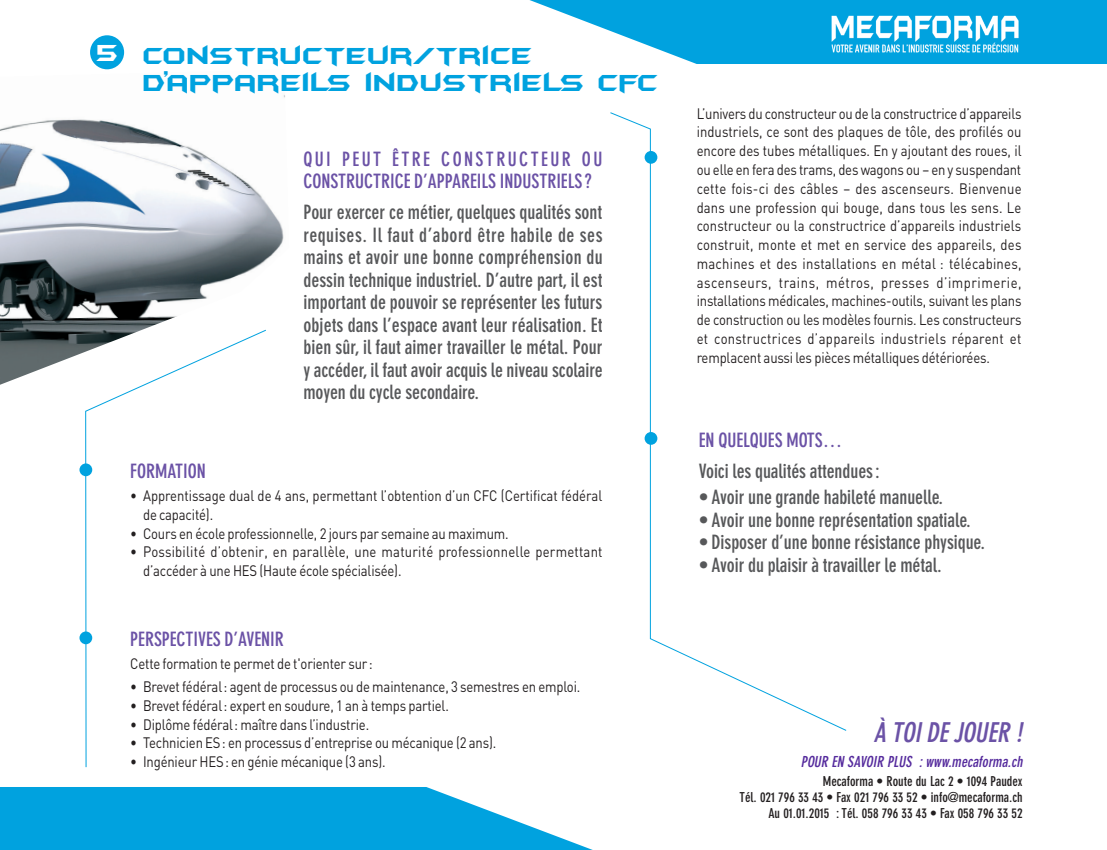
<style>
.page{position:relative;width:1107px;height:850px;background:#fff}
.page>*{position:absolute;margin:0;border:0;box-sizing:border-box;transform-origin:0 0}
.titre_violet{font:27px "Batman Forever Alternate";letter-spacing:.025em;color:#00a2df}
.intertitres{font:italic 27px "DIN Neu Gro Bol Con";color:#6b52a6}
.titre_violet-2{font:27px "Batman Forever Alternate";color:#fff}
.intro-DINneu-gris{font:700 condensed 19.5px/22.5px "DIN Neuzeit Grotesk";color:#57585a;text-align:justify}
.intertitres-2{font:700 condensed 19.5px/22.5px "DIN Neuzeit Grotesk";color:#6b52a6}
.descriptif_métier{font:15px/18.8px "DIN";letter-spacing:-.01em;color:#231f20;text-align:justify;scale:.87 1}
.descriptif_métier-2{font:15px/18.8px "DIN";letter-spacing:.02em;color:#231f20;scale:.87 1}
.question{font:italic 700 condensed 15px "DIN Neuzeit Grotesk";color:#552b9d}
.question-2{font:700 condensed 13.5px "DIN Neuzeit Grotesk";color:#231f20}
</style>
<div class="page">
<svg style="left:610px;top:112px;width:236px;height:619px"></svg>
<img style="left:0;top:69px;width:285px;height:316px">
<div style="left:90px;top:35px;width:34px;height:34px;background:#00a2df;border-radius:50%"></div>
<svg style="left:529px;top:0;width:577px;height:64px;fill:#00a2df"></svg>
<img style="left:824px;top:9px;width:197px;height:49px">
<div style="left:644px;top:151px;width:13px;height:13px;background:#00a2df;border-radius:50%"></div>
<div style="left:644px;top:432px;width:13px;height:13px;background:#00a2df;border-radius:50%"></div>
<svg style="left:79px;top:631px;width:13px;height:13px"></svg>
<svg style="left:79px;top:463px;width:13px;height:13px"></svg>
<svg style="left:0;top:787px;width:593px;height:63px;background:#23afe3"></svg>
<svg style="left:85px;top:329px;width:182px;height:439px"></svg>
<p class="titre_violet-2" style="left:97px;top:39px;width:24px">5</p>
<p class="titre_violet" style="left:144px;top:42px;width:390px">Constructeur/trice</p>
<p class="titre_violet" style="left:144px;top:69px;width:516px">d’appareils industriels cfc</p>
<p class="intertitres-2" style="left:303px;top:148px;width:300px">QUI PEUT ÊTRE CONSTRUCTEUR OU<br>CONSTRUCTRICE D’APPAREILS INDUSTRIELS ?</p>
<p class="intro-DINneu-gris" style="left:303px;top:201px;width:301px">Pour exercer ce métier, quelques qualités sont requises. Il faut d’abord être habile de ses mains et avoir une bonne compréhension du dessin technique industriel. D’autre part, il est important de pouvoir se représenter les futurs objets dans l’espace avant leur réalisation. Et bien sûr, il faut aimer travailler le métal. Pour y accéder, il faut avoir acquis le niveau scolaire moyen du cycle secondaire.</p>
<p class="intertitres-2" style="left:130px;top:460px;width:77px">FORMATION</p>
<p class="descriptif_métier" style="left:143px;top:486px;width:529px;text-indent:-13px">• Apprentissage dual de 4 ans, permettant l’obtention d’un CFC (Certificat fédéral de capacité).</p>
<p class="descriptif_métier" style="left:130px;top:523px;width:436px">• Cours en école professionnelle, 2 jours par semaine au maximum.</p>
<p class="descriptif_métier-2" style="left:143px;top:542px;width:529px;text-indent:-13px">• Possibilité d’obtenir, en parallèle, une maturité professionnelle permettant d’accéder à une HES (Haute école spécialisée).</p>
<p class="intertitres-2" style="left:130px;top:628px;width:155px">PERSPECTIVES D’AVENIR</p>
<p class="descriptif_métier" style="left:130px;top:654px;width:280px">Cette formation te permet de t'orienter sur:</p>
<p class="descriptif_métier" style="left:130px;top:677px;width:518px">• Brevet fédéral: agent de processus ou de maintenance, 3 semestres en emploi.</p>
<p class="descriptif_métier" style="left:130px;top:696px;width:367px">• Brevet fédéral: expert en soudure, 1 an à temps partiel.</p>
<p class="descriptif_métier" style="left:130px;top:714px;width:276px">• Diplôme fédéral: maître dans l’industrie.</p>
<p class="descriptif_métier" style="left:130px;top:733px;width:422px">• Technicien ES: en processus d’entreprise ou mécanique (2 ans).</p>
<p class="descriptif_métier" style="left:130px;top:752px;width:295px">• Ingénieur HES: en génie mécanique (3 ans).</p>
<p class="descriptif_métier" style="left:696px;top:104px;width:375px">L’univers du constructeur ou de la constructrice d’appareils industriels, ce sont des plaques de tôle, des profilés ou encore des tubes métalliques. En y ajoutant des roues, il ou elle en fera des trams, des wagons ou – en y suspendant cette fois-ci des câbles – des ascenseurs. Bienvenue dans une profession qui bouge, dans tous les sens. Le constructeur ou la constructrice d’appareils industriels construit, monte et met en service des appareils, des machines et des installations en métal : télécabines, ascenseurs, trains, métros, presses d’imprimerie, installations médicales, machines-outils, suivant les plans de construction ou les modèles fournis. Les constructeurs et constructrices d’appareils industriels réparent et remplacent aussi les pièces métalliques détériorées.</p>
<p class="intertitres-2" style="left:698px;top:429px;width:145px">EN QUELQUES MOTS…</p>
<p class="intro-DINneu-gris" style="left:698px;top:460px;width:183px">Voici les qualités attendues:</p>
<p class="intro-DINneu-gris" style="left:698px;top:486px;width:246px">• Avoir une grande habileté manuelle.</p>
<p class="intro-DINneu-gris" style="left:698px;top:509px;width:273px">• Avoir une bonne représentation spatiale.</p>
<p class="intro-DINneu-gris" style="left:698px;top:531px;width:288px">• Disposer d’une bonne résistance physique.</p>
<p class="intro-DINneu-gris" style="left:698px;top:554px;width:244px">• Avoir du plaisir à travailler le métal.</p>
<p class="intertitres" style="left:873px;top:717px;width:156px">À TOIDEJOUER !</p>
<p class="question" style="left:800px;top:753px;width:226px">POUR EN SAVOIR PLUS :www.mecaforma.ch</p>
<p class="question-2" style="left:822px;top:773px;width:201px">Mecaforma • Route du Lac 2 • 1094 Paudex</p>
<p class="question-2" style="left:739px;top:789px;width:284px">Tél. 021 796 33 43 • Fax 021 796 33 52 • info@mecaforma.ch</p>
<p class="question-2" style="left:768px;top:806px;width:256px">Au 01.01.2015 : Tél. 058 796 33 43 • Fax 058 796 33 52</p>
</div>
